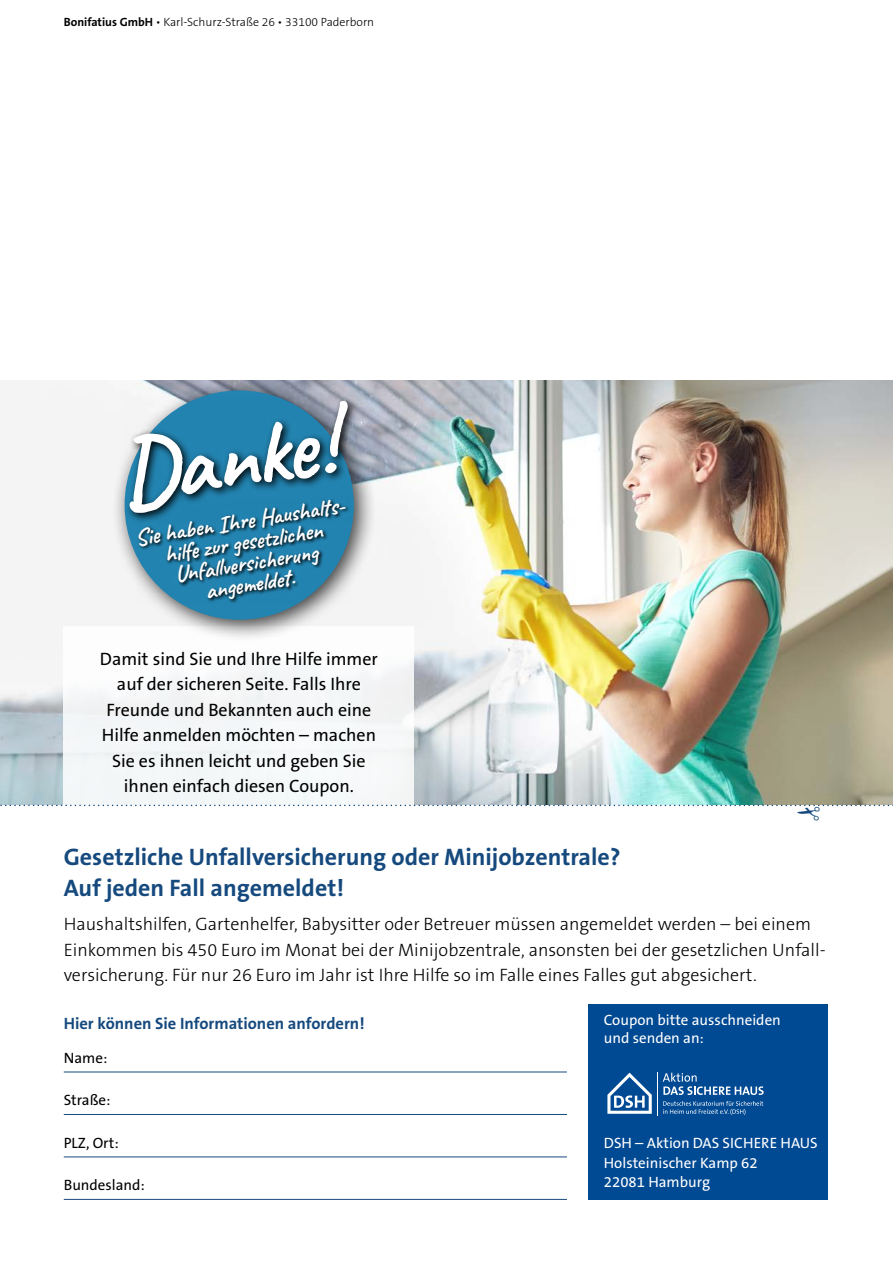
<style>
.page{position:relative;width:893px;height:1263px;background:#fff}
.page>*{position:absolute;margin:0;border:0;box-sizing:border-box;transform-origin:0 0}
.Vorspanntext{font:700 94.5px "Caveat";color:#fff}
.Subhead{font:700 24px/31.5px "The Sans B7";color:#164a7e}
.Vorspanntext-2{font:700 23.4px/21px "Caveat";color:#fff;text-align:center}
.Vorspanntext-3{font:300 18px/25.5px "The Sans B3";color:#000}
.Vorspanntext-4{font:18px/25.5px "The Sans B5 Plain";color:#000;text-align:center}
.Subhead-2{font:700 16.5px "The Sans B7";color:#164a7e}
.Vorspanntext-5{font:15px/18px "The Sans B5 Plain";color:#fff}
.t1{font:15px "The Sans B5 Plain";color:#000}
.Vorspanntext-6{font:300 12px "The Sans B3";color:#000}
.s1{font-family:"The Sans B7";font-weight:700}
</style>
<div class="page">
<img style="left:0;top:380px;width:893px;height:425px">
<div style="left:64px;top:627px;width:350px;height:178px;background:#f5f7f8"></div>
<div style="left:111px;top:377px;width:266px;height:266px;background:#000;opacity:.75"></div>
<div style="left:125px;top:390px;width:229px;height:230px;background:#2384b1;border-radius:50%"></div>
<svg style="left:124px;top:396px;width:234px;height:127px"></svg>
<svg style="left:137px;top:498px;width:213px;height:106px"></svg>
<div style="left:588px;top:1004px;width:240px;height:195px;background:#004993"></div>
<hr style="left:64px;top:1072px;width:503px;height:1px;background:#164a7e">
<hr style="left:64px;top:1114px;width:503px;height:1px;background:#164a7e">
<hr style="left:64px;top:1157px;width:503px;height:1px;background:#164a7e">
<hr style="left:64px;top:1199px;width:503px;height:1px;background:#164a7e">
<svg style="left:663px;top:1101px;width:100px;height:14px"></svg>
<svg style="left:663px;top:1073px;width:101px;height:22px"></svg>
<hr style="left:658px;top:1072px;width:1px;height:43px;background:#fff">
<svg style="left:607px;top:1072px;width:45px;height:42px"></svg>
<svg style="left:0;top:805px;width:893px;height:2px"></svg>
<p class="Vorspanntext-6" style="left:64px;top:16px;width:312px"><span class="s1">Bonifatius GmbH</span> • Karl-Schurz-Straße 26 • 33100 Paderborn</p>
<p class="Vorspanntext" style="left:110px;top:415px;width:219px;rotate:-9deg">Danke!</p>
<p class="Vorspanntext-2" style="left:134px;top:528px;width:213px;rotate:-9deg">Sie haben Ihre Haushalts&shy;hilfe zur gesetzlichen<br>Unfallversicherung angemeldet.</p>
<p class="Vorspanntext-4" style="left:100px;top:647px;width:280px">Damit sind Sie und Ihre Hilfe immer auf der sicheren Seite. Falls Ihre<br>Freunde und Bekannten auch eine<br>Hilfe anmelden möchten – machen<br>Sie es ihnen leicht und geben Sie ihnen einfach diesen Coupon.</p>
<h4 class="Subhead" style="left:64px;top:842px;width:558px">Gesetzliche Unfallversicherung oder Minijobzentrale?<br>Auf jeden Fall angemeldet!</h4>
<p class="Vorspanntext-3" style="left:64px;top:913px;width:763px">Haushaltshilfen, Gartenhelfer, Babysitter oder Betreuer müssen angemeldet werden – bei einem<br>Einkommen bis 450 Euro im Monat bei der Minijobzentrale, ansonsten bei der gesetzlichen Unfall&shy;versicherung. Für nur 26 Euro im Jahr ist Ihre Hilfe so im Falle eines Falles gut abgesichert.</p>
<h4 class="Subhead-2" style="left:64px;top:1015px;width:302px">Hier können Sie Informationen anfordern!</h4>
<p class="t1" style="left:64px;top:1050px;width:45px">Name:</p>
<p class="t1" style="left:64px;top:1092px;width:48px">Straße:</p>
<p class="t1" style="left:64px;top:1135px;width:56px">PLZ, Ort:</p>
<p class="t1" style="left:64px;top:1177px;width:83px">Bundesland:</p>
<p class="Vorspanntext-5" style="left:604px;top:1012px;width:179px">Coupon bitte ausschneiden und senden an:</p>
<p class="Vorspanntext-5" style="left:604px;top:1135px;width:215px">DSH – Aktion DAS SICHERE HAUS</p>
<p class="Vorspanntext-5" style="left:604px;top:1154px;width:155px">Holsteinischer Kamp 62</p>
<p class="Vorspanntext-5" style="left:604px;top:1174px;width:108px">22081 Hamburg</p>
</div>
